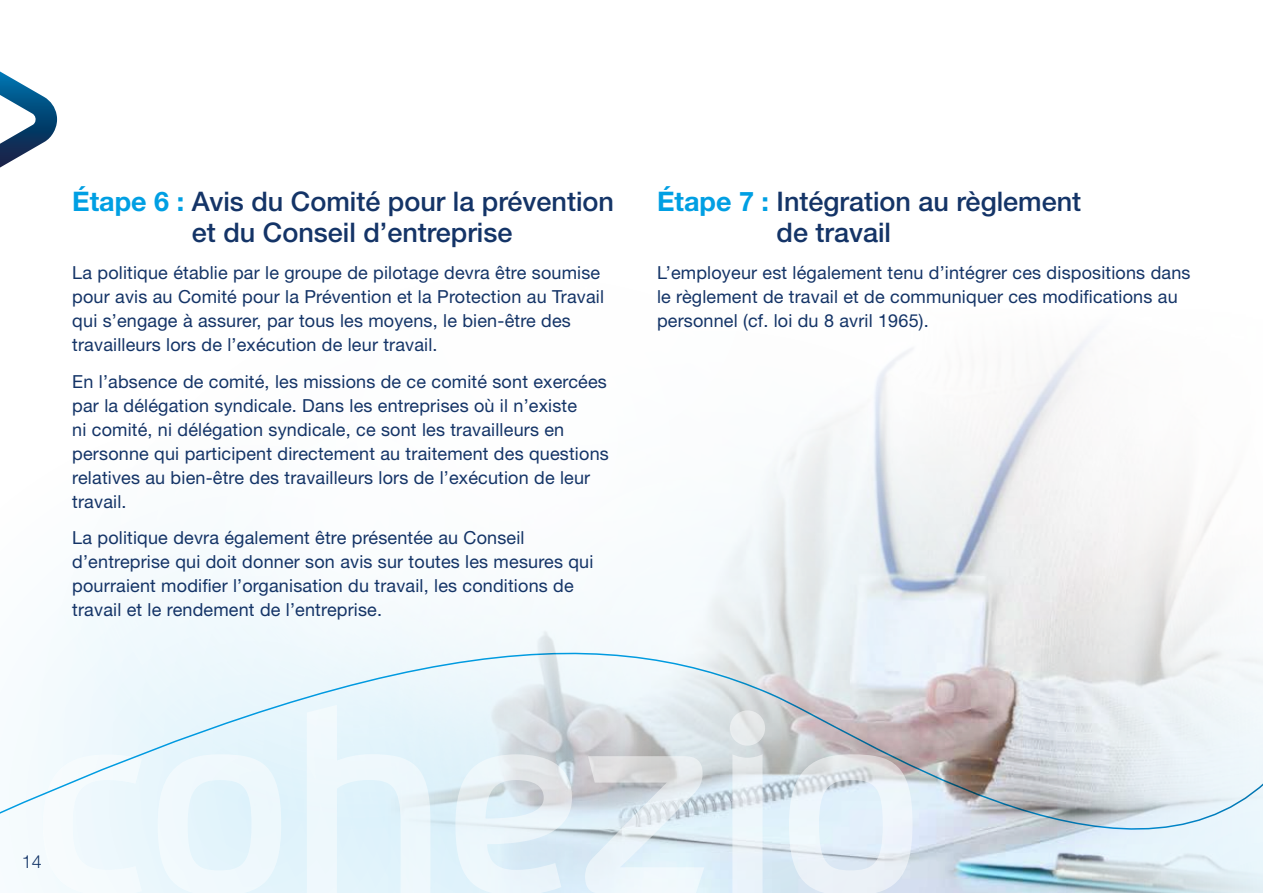
<style>
.page{position:relative;width:1263px;height:893px;background:#fff}
.page>*{position:absolute;margin:0;border:0;box-sizing:border-box;transform-origin:0 0}
.t1{font:500 27px/31.5px "Helvetica Neue LT Std";color:#143467}
.t2{font:18px/24px "Helvetica Neue LT Std";letter-spacing:.01em;color:#143467}
.t3{font:300 18px "Helvetica Neue LT Std";color:#143467}
.s1{font-weight:700;color:#009fe3}
</style>
<div class="page">
<svg style="left:0;top:71px;width:57px;height:97px"></svg>
<svg style="left:34px;top:640px;width:272px;height:253px;fill:#eaf7fc"></svg>
<svg style="left:1117px;top:862px;width:146px;height:31px;background:#d5e3e8"></svg>
<svg style="left:158px;top:862px;width:123px;height:31px"></svg>
<svg style="left:307px;top:862px;width:76px;height:31px"></svg>
<div style="left:43px;top:862px;width:99px;height:31px;background:#f4fafd"></div>
<svg style="left:1049px;top:494px;width:188px;height:157px;fill:#f1f1f0"></svg>
<div style="left:48px;top:211px;width:618px;height:618px;background:#fff;border-radius:50%"></div>
<svg style="left:1001px;top:336px;width:121px;height:227px;fill:#f5f5f5"></svg>
<svg style="left:383px;top:348px;width:618px;height:545px"></svg>
<svg style="left:0;top:651px;width:1263px;height:211px"></svg>
<h1 class="t1" style="left:192px;top:185px;width:424px;text-indent:-120px"><span class="s1">Étape 6 :</span> Avis du Comité pour la prévention et du Conseil d’entreprise</h1>
<p class="t2" style="left:72px;top:260px;width:533px">La politique établie par le groupe de pilotage devra être soumise pour avis au Comité pour la Prévention et la Protection au Travail qui s’engage à assurer, par tous les moyens, le bien-être des travailleurs lors de l’exécution de leur travail.</p>
<p class="t2" style="left:72px;top:369px;width:538px">En l’absence de comité, les missions de ce comité sont exercées par la délégation syndicale. Dans les entreprises où il n’existe<br>ni comité, ni délégation syndicale, ce sont les travailleurs en personne qui participent directement au traitement des questions relatives au bien-être des travailleurs lors de l’exécution de leur travail.</p>
<p class="t2" style="left:72px;top:526px;width:523px">La politique devra également être présentée au Conseil d’entreprise qui doit donner son avis sur toutes les mesures qui pourraient modifier l’organisation du travail, les conditions de travail et le rendement de l’entreprise.</p>
<h1 class="t1" style="left:776px;top:185px;width:306px;text-indent:-120px"><span class="s1">Étape 7 :</span> Intégration au règlement de travail</h1>
<p class="t2" style="left:657px;top:260px;width:535px">L’employeur est légalement tenu d’intégrer ces dispositions dans le règlement de travail et de communiquer ces modifications au personnel (cf. loi du 8 avril 1965).</p>
<p class="t3" style="left:22px;top:850px;width:22px">14</p>
</div>
